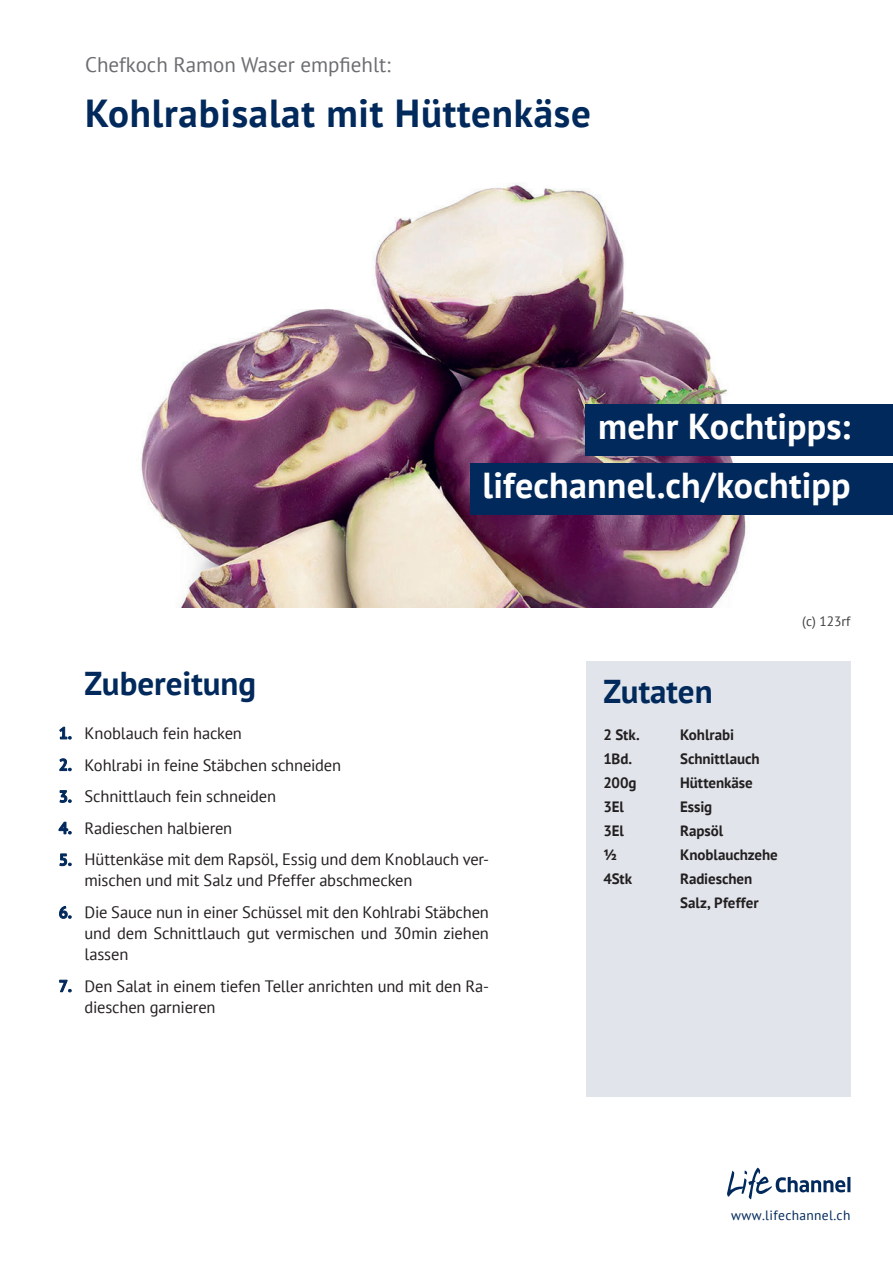
<style>
.page{position:relative;width:893px;height:1263px;background:#fff}
.page>*{position:absolute;margin:0;border:0;box-sizing:border-box;transform-origin:0 0}
.t1{font:700 39px "PT Sans";letter-spacing:.02em;color:#01295b}
.t2{font:700 36px/59.6px "PT Sans";letter-spacing:.005em;color:#fff;text-align:right}
.t3{font:700 33px "PT Sans";color:#01295b}
.t4{font:21px "PT Sans";color:#6c6d70}
.t5{font:16.5px/21px "PT Sans";letter-spacing:-.01em;color:#231f20}
.t6{font:700 15px/24px "PT Sans";letter-spacing:-.005em;color:#231f20}
.t7{font:13.5px "PT Sans";letter-spacing:.025em;color:#01295b}
.t8{font:13.5px "PT Sans";color:#3e3e3f}
.s1{font-weight:700;color:#01295b}
</style>
<div class="page">
<div style="left:586px;top:661px;width:264px;height:435px;background:#e1e5eb"></div>
<img style="left:141px;top:183px;width:752px;height:424px">
<div style="left:470px;top:463px;width:423px;height:51px;background:#01295b"></div>
<div style="left:586px;top:404px;width:307px;height:51px;background:#01295b"></div>
<hr style="left:847px;top:1177px;width:3px;height:15px;background:#01295b">
<svg style="left:727px;top:1167px;width:118px;height:32px"></svg>
<p class="t4" style="left:85px;top:52px;width:307px">Chefkoch Ramon Waser empfiehlt:</p>
<h1 class="t1" style="left:85px;top:88px;width:507px">Kohlrabisalat mit Hüttenkäse</h1>
<h2 class="t2" style="left:483px;top:396px;width:369px">mehr Kochtipps: lifechannel.ch/kochtipp</h2>
<h3 class="t3" style="left:85px;top:661px;width:173px">Zubereitung</h3>
<p class="t5" style="left:59px;top:722px;width:185px"><span class="s1">1.</span> Knoblauch fein hacken</p>
<p class="t5" style="left:59px;top:754px;width:284px"><span class="s1">2.</span> Kohlrabi in feine Stäbchen schneiden</p>
<p class="t5" style="left:59px;top:785px;width:219px"><span class="s1">3.</span> Schnittlauch fein schneiden</p>
<p class="t5" style="left:59px;top:817px;width:175px"><span class="s1">4.</span> Radieschen halbieren</p>
<p class="t5" style="left:85px;top:849px;width:406px;text-indent:-26px"><span class="s1">5.</span> Hüttenkäse mit dem Rapsöl, Essig und dem Knoblauch ver&shy;mischen und mit Salz und Pfeffer abschmecken</p>
<p class="t5" style="left:85px;top:901px;width:406px;text-align:justify;text-indent:-26px"><span class="s1">6.</span> Die Sauce nun in einer Schüssel mit den Kohlrabi Stäbchen und dem Schnittlauch gut vermischen und 30min ziehen lassen</p>
<p class="t5" style="left:85px;top:975px;width:406px;text-indent:-26px"><span class="s1">7.</span> Den Salat in einem tiefen Teller anrichten und mit den Ra&shy;dieschen garnieren</p>
<h3 class="t3" style="left:603px;top:670px;width:111px">Zutaten</h3>
<p class="t6" style="left:603px;top:722px;width:38px">2 Stk.</p>
<p class="t6" style="left:680px;top:722px;width:55px">Kohlrabi</p>
<p class="t6" style="left:603px;top:746px;width:30px">1Bd.</p>
<p class="t6" style="left:680px;top:746px;width:81px">Schnittlauch</p>
<p class="t6" style="left:603px;top:770px;width:35px">200g</p>
<p class="t6" style="left:680px;top:770px;width:74px">Hüttenkäse</p>
<p class="t6" style="left:603px;top:794px;width:22px">3El</p>
<p class="t6" style="left:680px;top:794px;width:34px">Essig</p>
<p class="t6" style="left:603px;top:818px;width:22px">3El</p>
<p class="t6" style="left:680px;top:818px;width:45px">Rapsöl</p>
<p class="t6" style="left:603px;top:842px;width:15px">½</p>
<p class="t6" style="left:680px;top:842px;width:99px">Knoblauchzehe</p>
<p class="t6" style="left:603px;top:866px;width:30px">4Stk</p>
<p class="t6" style="left:680px;top:866px;width:80px">Radieschen<br>Salz, Pfeffer</p>
<p class="t8" style="left:802px;top:613px;width:50px">(c) 123rf</p>
<p class="t7" style="left:731px;top:1207px;width:121px">www.lifechannel.ch</p>
</div>
